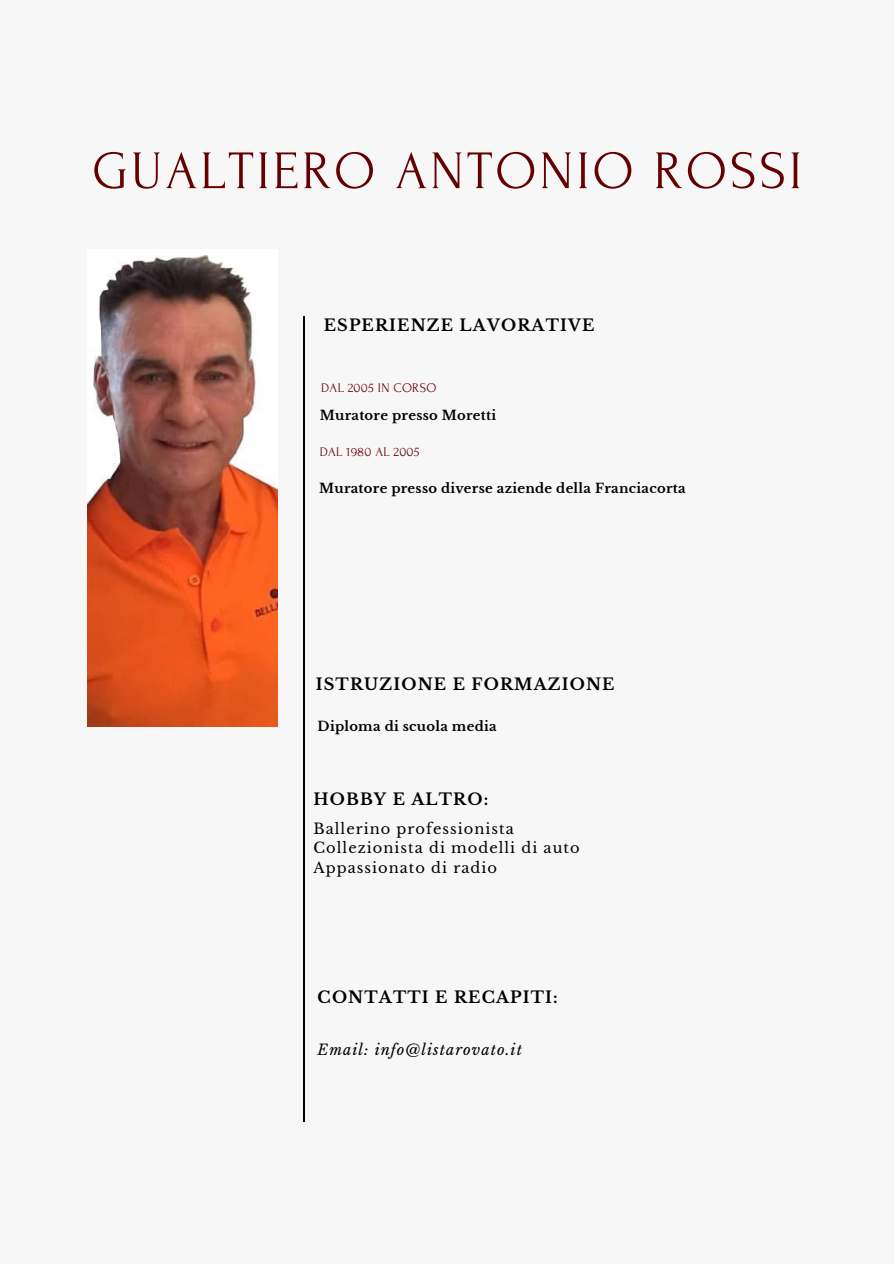
<style>
.page{position:relative;width:894px;height:1264px;background:#fff}
.page>*{position:absolute;margin:0;border:0;box-sizing:border-box;transform-origin:0 0}
.t1{font:54px "Forum";letter-spacing:.055em;color:#650000}
.t2{font:700 16.05px "Libre Baskerville";letter-spacing:.07em;color:#000}
.t3{font:14.55px/19.6px "Libre Baskerville";letter-spacing:.07em;color:#000}
.t4{font:italic 14.55px "Libre Baskerville";letter-spacing:.07em;color:#000}
.t5{font:700 13.2px "Libre Baskerville";letter-spacing:.02em;color:#000}
.t6{font:13.2px "Forum";letter-spacing:.02em;color:#650000}
</style>
<div class="page">
<div style="left:0;top:0;width:893px;height:1263px;background:#f8f7f7"></div>
<hr style="left:303px;top:316px;width:1px;height:805px;background:#000">
<img style="left:87px;top:255px;width:190px;height:471px">
<h1 class="t1" style="left:92px;top:142px;width:711px">GUALTIERO ANTONIO ROSSI</h1>
<p class="t2" style="left:324px;top:315px;width:272px">ESPERIENZE LAVORATIVE</p>
<p class="t6" style="left:321px;top:381px;width:117px">DAL 2005 IN CORSO</p>
<p class="t5" style="left:320px;top:407px;width:178px">Muratore presso Moretti</p>
<p class="t6" style="left:320px;top:444px;width:101px">DAL 1980 AL 2005</p>
<p class="t5" style="left:319px;top:480px;width:368px">Muratore presso diverse aziende della Franciacorta</p>
<p class="t2" style="left:316px;top:674px;width:300px">ISTRUZIONE E FORMAZIONE</p>
<p class="t5" style="left:317px;top:718px;width:180px">Diploma di scuola media</p>
<p class="t2" style="left:313px;top:789px;width:176px">HOBBY E ALTRO:</p>
<p class="t3" style="left:313px;top:818px;width:267px">Ballerino professionista<br>Collezionista di modelli di auto<br>Appassionato di radio</p>
<p class="t2" style="left:317px;top:987px;width:241px">CONTATTI E RECAPITI:</p>
<p class="t4" style="left:317px;top:1040px;width:206px">Email: info@listarovato.it</p>
</div>
